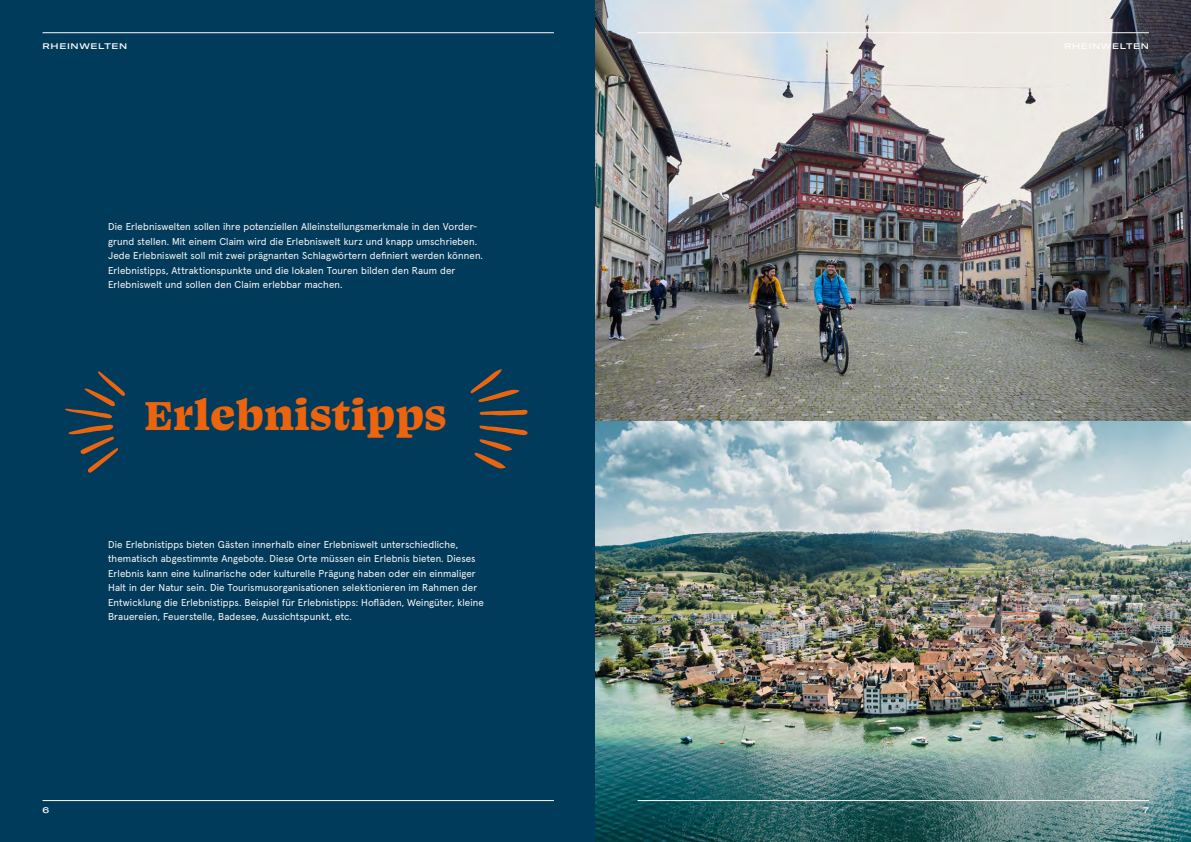
<style>
.page{position:relative;width:1191px;height:842px;background:#fff}
.page>*{position:absolute;margin:0;border:0;box-sizing:border-box;transform-origin:0 0}
.t1{font:900 46.5px "Swear Deck";color:#ec640d}
.t2{font:10px/14.5px "Apercu Pro";letter-spacing:.01em;color:#fffaf7}
.t3{font:500 expanded 8px "GT America";letter-spacing:.085em;color:#fffcfb}
</style>
<div class="page">
<div style="left:0;top:0;width:595px;height:842px;background:#003b5c"></div>
<img style="left:595px;top:0;width:596px;height:842px">
<hr style="left:43px;top:800px;width:511px;height:1px;background:#fffaf7">
<hr style="left:43px;top:33px;width:511px;height:1px;background:#fffaf7">
<hr style="left:637px;top:800px;width:512px;height:1px;background:#fffaf7">
<hr style="left:637px;top:33px;width:512px;height:1px;background:#fffaf7">
<svg style="left:68px;top:424px;width:50px;height:49px"></svg>
<svg style="left:65px;top:371px;width:60px;height:47px"></svg>
<svg style="left:479px;top:409px;width:48px;height:6px"></svg>
<svg style="left:470px;top:369px;width:49px;height:33px"></svg>
<svg style="left:474px;top:425px;width:53px;height:44px"></svg>
<p class="t3" style="left:43px;top:41px;width:86px">RHEINWELTEN</p>
<p class="t2" style="left:108px;top:218px;width:376px">Die Erlebniswelten sollen ihre potenziellen Alleinstellungsmerkmale in den Vorder&shy;grund stellen. Mit einem Claim wird die Erlebniswelt kurz und knapp umschrieben.<br>Jede Erlebniswelt soll mit zwei prägnanten Schlagwörtern definiert werden können.<br>Erlebnistipps, Attraktionspunkte und die lokalen Touren bilden den Raum der Erlebniswelt und sollen den Claim erlebbar machen.</p>
<h1 class="t1" style="left:145px;top:384px;width:303px">Erlebnistipps</h1>
<p class="t2" style="left:108px;top:536px;width:377px">Die Erlebnistipps bieten Gästen innerhalb einer Erlebniswelt unterschiedliche, thematisch abgestimmte Angebote. Diese Orte müssen ein Erlebnis bieten. Dieses Erlebnis kann eine kulinarische oder kulturelle Prägung haben oder ein einmaliger Halt in der Natur sein. Die Tourismusorganisationen selektionieren im Rahmen der Entwicklung die Erlebnistipps. Beispiel für Erlebnistipps: Hofläden, Weingüter, kleine Brauereien, Feuerstelle, Badesee, Aussichtspunkt, etc.</p>
<p class="t3" style="left:43px;top:805px;width:8px">6</p>
<p class="t3" style="left:1064px;top:41px;width:86px">RHEINWELTEN</p>
<p class="t3" style="left:1143px;top:805px;width:7px">7</p>
</div>
